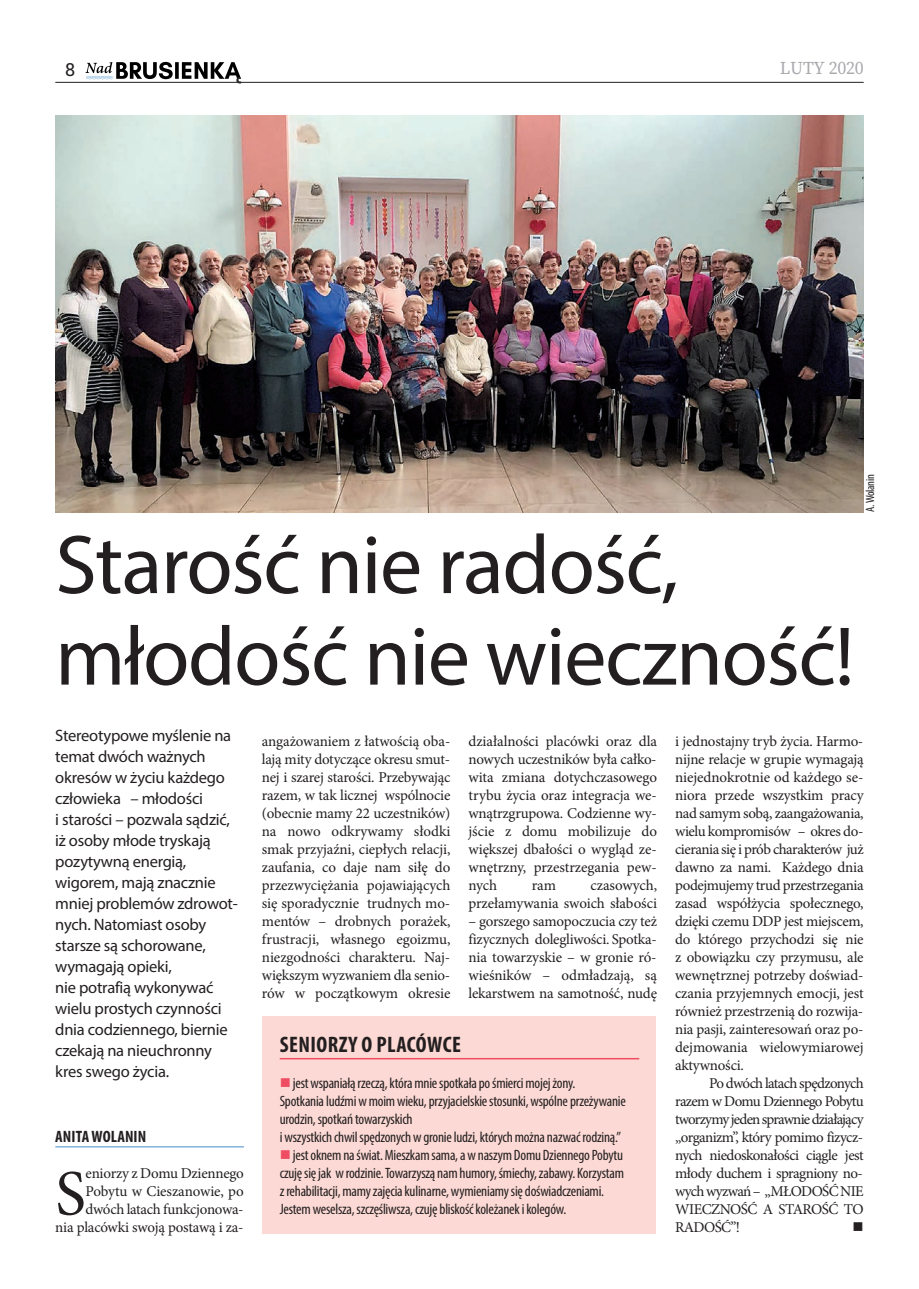
<style>
.page{position:relative;width:919px;height:1289px;background:#fff}
.page>*{position:absolute;margin:0;border:0;box-sizing:border-box;transform-origin:0 0}
.t1{font:84px/91.5px "Myriad Pro";letter-spacing:-.015em;color:#231f20}
.t2{font:64.5px "Minion Pro";color:#231f20}
.t3{font:700 condensed 22.5px "Myriad Pro";letter-spacing:.02em;color:#231f20}
.t4{font:18px "Source Serif Variable";color:#a8a9ad}
.t5{font:18px "Roboto";color:#231f20}
.t6{font:16.5px/21px "Myriad Pro";letter-spacing:-.015em;color:#231f20}
.t7{font:700 condensed 16.5px "Myriad Pro";letter-spacing:.005em;color:#231f20}
.t8{font:15px/18px "Minion Pro";letter-spacing:-.015em;color:#231f20;text-align:justify}
.t9{font:condensed 15px "Myriad Pro";letter-spacing:-.015em;color:#231f20}
.t10{font:condensed 12px "Myriad Pro";color:#231f20}
</style>
<div class="page">
<hr style="left:55px;top:82px;width:808px;height:1px;background:#231f20">
<svg style="left:85px;top:62px;width:156px;height:21px"></svg>
<hr style="left:55px;top:1146px;width:189px;height:1px;background:#448bca">
<img style="left:55px;top:116px;width:808px;height:396px">
<div style="left:263px;top:1016px;width:393px;height:217px;background:#fcd9d4"></div>
<hr style="left:280px;top:1057px;width:359px;height:2px;background:#ef4d61">
<p class="t5" style="left:65px;top:59px;width:12px">8</p>
<p class="t4" style="left:779px;top:56px;width:47px">LUTY</p>
<h1 class="t1" style="left:55px;top:526px;width:800px">Starość nie radość, młodość nie wieczność!</h1>
<p class="t10" style="left:865px;top:511px;width:39px;rotate:-90deg">a. wolanin</p>
<p class="t6" style="left:55px;top:725px;width:184px">Stereotypowe myślenie na temat dwóch ważnych okresów w życiu każdego człowieka – młodości<br>i starości – pozwala sądzić, iż osoby młode tryskają pozytywną energią, wigorem, mają znacznie mniej problemów zdrowot&shy;nych. Natomiast osoby starsze są schorowane, wymagają opieki,<br>nie potrafią wykonywać wielu prostych czynności dnia codziennego, biernie czekają na nieuchronny kres swego życia.</p>
<p class="t7" style="left:55px;top:1130px;width:92px">ANITA WOLANIN</p>
<h2 class="t2" style="left:55px;top:1169px;width:32px">S</h2>
<p class="t8" style="left:55px;top:1165px;width:190px;text-align:right">eniorzy z Domu Dziennego<br>Pobytu w Cieszanowie, po dwóch latach funkcjonowa-<br>nia placówki swoją postawą i za-</p>
<p class="t8" style="left:262px;top:733px;width:190px">angażowaniem z łatwością oba&shy;lają mity dotyczące okresu smut&shy;nej i szarej starości. Przebywając razem, w tak licznej wspólnocie (obecnie mamy 22 uczestników) na nowo odkrywamy słodki smak przyjaźni, ciepłych relacji, zaufania, co daje nam siłę do przezwyciężania pojawiających się sporadycznie trudnych mo&shy;mentów – drobnych porażek, frustracji, własnego egoizmu, niezgodności charakteru. Naj&shy;większym wyzwaniem dla senio&shy;rów w początkowym okresie</p>
<p class="t8" style="left:468px;top:733px;width:190px">działalności placówki oraz dla nowych uczestników była całko&shy;wita zmiana dotychczasowego trybu życia oraz integracja we&shy;wnątrzgrupowa. Codzienne wy&shy;jście z domu mobilizuje do większej dbałości o wygląd ze&shy;wnętrzny, przestrzegania pew&shy;nych</p>
<p class="t8" style="left:468px;top:877px;width:190px;text-align:right">czasowych,<br>przełamywania swoich słabości</p>
<p class="t8" style="left:468px;top:913px;width:190px">– gorszego samopoczucia czy też fizycznych dolegliwości. Spotka&shy;nia towarzyskie – w gronie ró&shy;wieśników – odmładzają, są lekarstwem na samotność, nudę</p>
<p class="t8" style="left:531px;top:877px;width:26px">ram</p>
<h3 class="t3" style="left:280px;top:1036px;width:183px">SENIORZY O PLACÓWCE</h3>
<p class="t9" style="left:293px;top:1077px;width:284px">jest wspaniałą rzeczą, która mnie spotkała po śmierci mojej żony.</p>
<p class="t9" style="left:280px;top:1095px;width:347px">spotkania ludźmi w moim wieku, przyjacielskie stosunki, wspólne przeżywanie</p>
<p class="t9" style="left:280px;top:1113px;width:134px">urodzin, spotkań towarzyskich</p>
<p class="t9" style="left:280px;top:1131px;width:343px">i wszystkich chwil spędzonych w gronie ludzi, których można nazwać rodziną.”</p>
<p class="t9" style="left:293px;top:1149px;width:331px">jest oknem na świat. mieszkam sama, a w naszym Domu Dziennego Pobytu</p>
<p class="t9" style="left:280px;top:1167px;width:346px">czuję się jak w rodzinie. towarzyszą nam humory, śmiechy, zabawy. korzystam</p>
<p class="t9" style="left:280px;top:1185px;width:326px">z rehabilitacji, mamy zajęcia kulinarne, wymieniamy się doświadczeniami.</p>
<p class="t9" style="left:280px;top:1203px;width:288px">Jestem weselsza, szczęśliwsza, czuję bliskość koleżanek i kolegów.</p>
<p class="t8" style="left:675px;top:733px;width:190px">i jednostajny tryb życia. Harmo&shy;nijne relacje w grupie wymagają niejednokrotnie od każdego se&shy;niora przede wszystkim pracy nad samym sobą, zaangażowania, wielu kompromisów – okres do&shy;cierania się i prób charakterów już dawno za nami. Każdego dnia podejmujemy trud przestrzegania zasad współżycia społecznego, dzięki czemu DDP jest miejscem, do którego przychodzi się nie z obowiązku czy przymusu, ale wewnętrznej potrzeby doświad&shy;czania przyjemnych emocji, jest również przestrzenią do rozwija&shy;nia pasji, zainteresowań oraz po&shy;dejmowania wielowymiarowej aktywności.</p>
<p class="t8" style="left:675px;top:1075px;width:190px;text-indent:34px">Po dwóch latach spędzonych razem w Domu Dziennego Pobytu tworzymy jeden sprawnie działający „organizm”, który pomimo fizycz&shy;nych niedoskonałości ciągle jest młody duchem i spragniony no&shy;wych wyzwań – „MŁODOŚĆ NIE WIECZNOŚĆ A STAROŚĆ TO RADOŚĆ”!</p>
</div>
